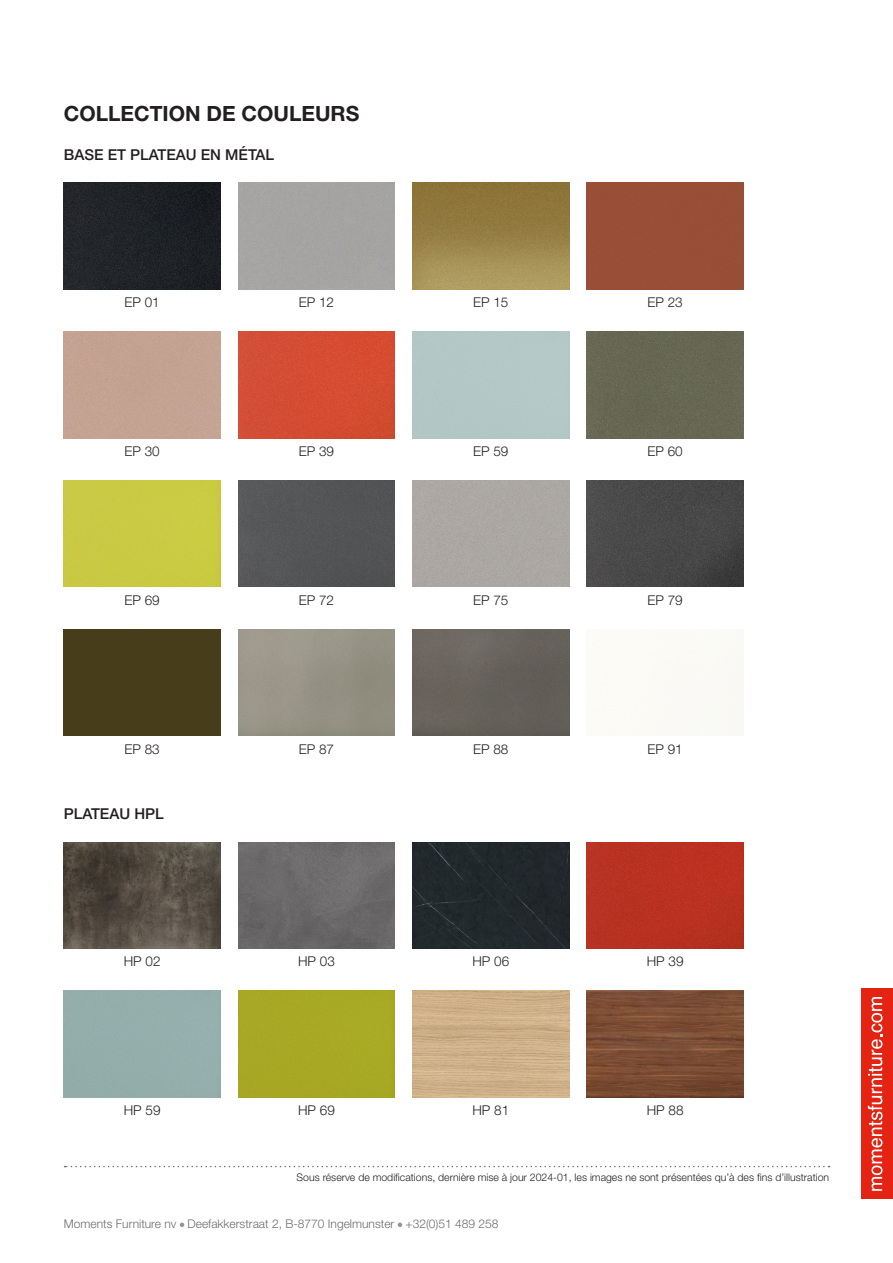
<style>
.page{position:relative;width:893px;height:1263px;background:#fff}
.page>*{position:absolute;margin:0;border:0;box-sizing:border-box;transform-origin:0 0}
.gewone_tekst{font:700 21px "Helvetica Neue LT Std";color:#231f20}
.Ondertitel{font:500 15px "Helvetica Neue LT Std";color:#231f20}
.gewone_tekst-2{font:300 13.5px "Helvetica Neue LT Std";color:#231f20}
.t1{font:300 12px "Helvetica Neue LT Std";color:#6c6d70}
.t2{font:300 10.5px "Helvetica Neue LT Std";color:#231f20}
</style>
<div class="page">
<svg style="left:180px;top:1222px;width:4px;height:5px"></svg>
<svg style="left:398px;top:1222px;width:4px;height:5px"></svg>
<div style="left:861px;top:989px;width:32px;height:210px;background:#e42313"></div>
<svg style="left:868px;top:997px;width:14px;height:194px"></svg>
<svg style="left:65px;top:1166px;width:764px;height:1px"></svg>
<img style="left:64px;top:183px;width:156px;height:106px">
<img style="left:412px;top:183px;width:157px;height:106px">
<div style="left:587px;top:183px;width:156px;height:106px;background:#984f37"></div>
<div style="left:238px;top:332px;width:157px;height:106px;background:#d44c33"></div>
<div style="left:587px;top:332px;width:156px;height:106px;background:#676752"></div>
<div style="left:64px;top:480px;width:156px;height:107px;background:#caca43"></div>
<div style="left:238px;top:480px;width:157px;height:107px;background:#545557"></div>
<div style="left:412px;top:480px;width:157px;height:107px;background:#aba7a3"></div>
<img style="left:587px;top:480px;width:156px;height:107px">
<div style="left:64px;top:629px;width:156px;height:107px;background:#473d1b"></div>
<img style="left:412px;top:629px;width:157px;height:107px">
<img style="left:64px;top:842px;width:156px;height:106px">
<img style="left:238px;top:842px;width:157px;height:106px">
<div style="left:412px;top:842px;width:157px;height:106px;background:#21282c"></div>
<div style="left:587px;top:842px;width:156px;height:106px;background:#b93121"></div>
<div style="left:238px;top:991px;width:157px;height:106px;background:#a8a825"></div>
<img style="left:587px;top:991px;width:156px;height:106px">
<p class="gewone_tekst" style="left:64px;top:101px;width:297px">COLLECTION DE COULEURS</p>
<p class="Ondertitel" style="left:64px;top:145px;width:212px">BASE ET PLATEAU EN MÉTAL</p>
<p class="gewone_tekst-2" style="left:124px;top:294px;width:37px">EP 01</p>
<p class="gewone_tekst-2" style="left:299px;top:294px;width:37px">EP 12</p>
<p class="gewone_tekst-2" style="left:473px;top:294px;width:37px">EP 15</p>
<p class="gewone_tekst-2" style="left:647px;top:294px;width:37px">EP 23</p>
<p class="gewone_tekst-2" style="left:124px;top:443px;width:37px">EP 30</p>
<p class="gewone_tekst-2" style="left:299px;top:443px;width:37px">EP 39</p>
<p class="gewone_tekst-2" style="left:473px;top:443px;width:37px">EP 59</p>
<p class="gewone_tekst-2" style="left:647px;top:443px;width:37px">EP 60</p>
<p class="gewone_tekst-2" style="left:124px;top:592px;width:37px">EP 69</p>
<p class="gewone_tekst-2" style="left:299px;top:592px;width:37px">EP 72</p>
<p class="gewone_tekst-2" style="left:473px;top:592px;width:37px">EP 75</p>
<p class="gewone_tekst-2" style="left:647px;top:592px;width:37px">EP 79</p>
<p class="gewone_tekst-2" style="left:124px;top:741px;width:37px">EP 83</p>
<p class="gewone_tekst-2" style="left:299px;top:741px;width:37px">EP 87</p>
<p class="gewone_tekst-2" style="left:473px;top:741px;width:37px">EP 88</p>
<p class="gewone_tekst-2" style="left:647px;top:741px;width:37px">EP 91</p>
<p class="Ondertitel" style="left:64px;top:804px;width:102px">PLATEAU HPL</p>
<p class="gewone_tekst-2" style="left:124px;top:953px;width:38px">HP 02</p>
<p class="gewone_tekst-2" style="left:298px;top:953px;width:38px">HP 03</p>
<p class="gewone_tekst-2" style="left:472px;top:953px;width:38px">HP 06</p>
<p class="gewone_tekst-2" style="left:647px;top:953px;width:38px">HP 39</p>
<p class="gewone_tekst-2" style="left:124px;top:1102px;width:38px">HP 59</p>
<p class="gewone_tekst-2" style="left:298px;top:1102px;width:38px">HP 69</p>
<p class="gewone_tekst-2" style="left:472px;top:1102px;width:38px">HP 81</p>
<p class="gewone_tekst-2" style="left:647px;top:1102px;width:38px">HP 88</p>
<p class="t2" style="left:297px;top:1170px;width:534px">Sous réserve de modifications, dernière mise à jour 2024-01, les images ne sont présentées qu’à des fins d’illustration</p>
<p class="t1" style="left:64px;top:1216px;width:436px">Moments Furniture nv Deefakkerstraat 2, B-8770 Ingelmunster +32(0)51 489 258</p>
</div>
